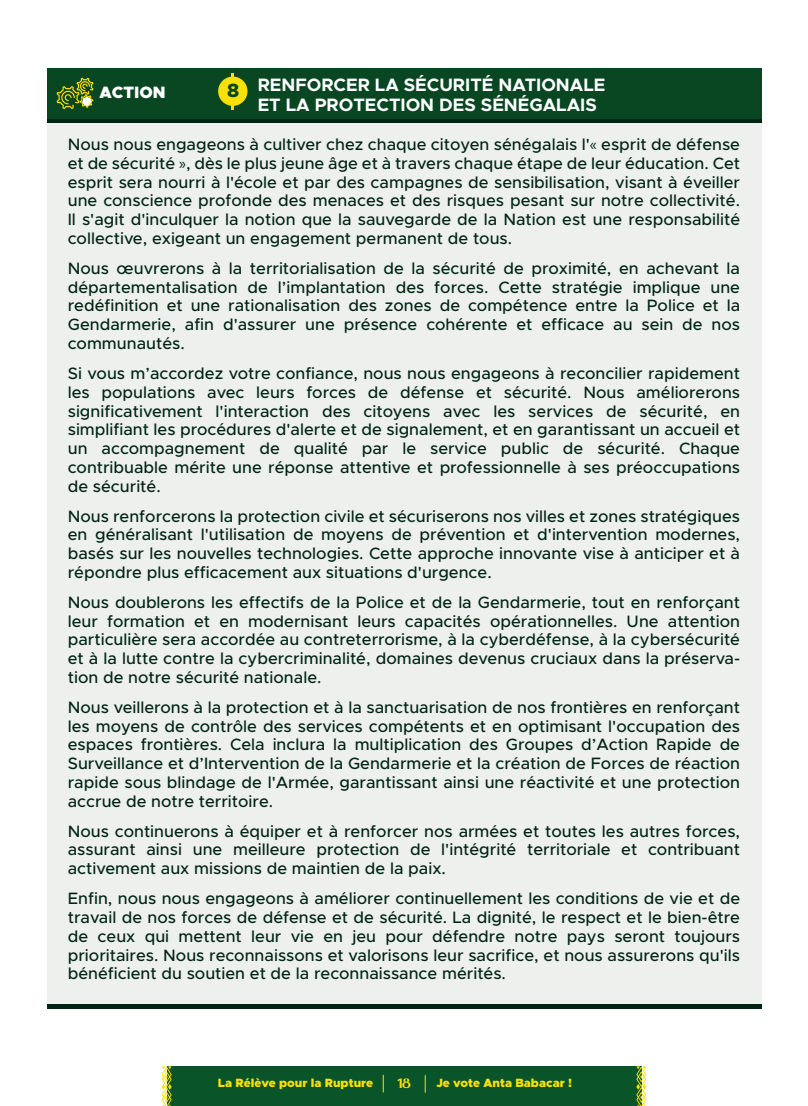
<style>
.page{position:relative;width:808px;height:1106px;background:#fff}
.page>*{position:absolute;margin:0;border:0;box-sizing:border-box;transform-origin:0 0}
.t1{font:700 18px/19.5px "Metropolis";color:#fff}
.t2{font:500 16.5px/18.8px "Metropolis";color:#002513;text-align:justify}
.t3{font:900 16.5px "Metropolis";color:#fff}
.t4{font:900 13.5px "Royal Castle";color:#fae006}
.t5{font:900 12px "Metropolis";color:#fae006}
.s1{font-weight:800;font-size:19.2px;color:#094723}
.s2{font-family:"Myriad Pro";font-weight:400}
</style>
<div class="page">
<div style="left:167px;top:1066px;width:474px;height:40px;background:#0a542a"></div>
<svg style="left:162px;top:1066px;width:10px;height:40px"></svg>
<svg style="left:636px;top:1066px;width:10px;height:40px"></svg>
<svg style="left:383px;top:1074px;width:1px;height:18px"></svg>
<svg style="left:425px;top:1075px;width:1px;height:17px"></svg>
<div style="left:47px;top:68px;width:715px;height:51px;background:#094723"></div>
<svg style="left:57px;top:78px;width:36px;height:31px"></svg>
<hr style="left:232px;top:73px;width:2px;height:37px;background:#fae006">
<div style="left:218px;top:77px;width:29px;height:29px;background:#fae006;border-radius:50%"></div>
<hr style="left:47px;top:119px;width:714px;height:4px;background:#002513">
<div style="left:47px;top:123px;width:714px;height:883px;background:#eef0ed"></div>
<hr style="left:47px;top:1004px;width:714px;height:4px;background:#002513">
<p class="t3" style="left:99px;top:82px;width:68px">ACTION</p>
<p class="t1" style="left:258px;top:75px;width:349px;text-indent:-31px"><span class="s1">8</span> RENFORCER LA SÉCURITÉ NATIONALE<br>ET LA PROTECTION DES SÉNÉGALAIS</p>
<p class="t2" style="left:68px;top:135px;width:674px">Nous nous engageons à cultiver chez chaque citoyen sénégalais l'<span class="s2">«</span> esprit de défense et de sécurité <span class="s2">»</span>, dès le plus jeune âge et à travers chaque étape de leur éducation. Cet esprit sera nourri à l'école et par des campagnes de sensibilisation, visant à éveiller une conscience profonde des menaces et des risques pesant sur notre collectivité.<br>Il s'agit d'inculquer la notion que la sauvegarde de la Nation est une responsabilité collective, exigeant un engagement permanent de tous.</p>
<p class="t2" style="left:68px;top:259px;width:674px">Nous œuvrerons à la territorialisation de la sécurité de proximité, en achevant la départementalisation de l’implantation des forces. Cette stratégie implique une redéfinition et une rationalisation des zones de compétence entre la Police et la Gendarmerie, afin d'assurer une présence cohérente et efficace au sein de nos communautés.</p>
<p class="t2" style="left:68px;top:364px;width:674px">Si vous m’accordez votre confiance, nous nous engageons à reconcilier rapidement les populations avec leurs forces de défense et sécurité. Nous améliorerons significativement l'interaction des citoyens avec les services de sécurité, en simplifiant les procédures d'alerte et de signalement, et en garantissant un accueil et un accompagnement de qualité par le service public de sécurité. Chaque contribuable mérite une réponse attentive et professionnelle à ses préoccupations de sécurité.</p>
<p class="t2" style="left:68px;top:506px;width:674px">Nous renforcerons la protection civile et sécuriserons nos villes et zones stratégiques en généralisant l'utilisation de moyens de prévention et d'intervention modernes, basés sur les nouvelles technologies. Cette approche innovante vise à anticiper et à répondre plus efficacement aux situations d'urgence.</p>
<p class="t2" style="left:68px;top:593px;width:674px">Nous doublerons les effectifs de la Police et de la Gendarmerie, tout en renforçant leur formation et en modernisant leurs capacités opérationnelles. Une attention particulière sera accordée au contreterrorisme, à la cyberdéfense, à la cybersécurité et à la lutte contre la cybercriminalité, domaines devenus cruciaux dans la préserva&shy;tion de notre sécurité nationale.</p>
<p class="t2" style="left:68px;top:697px;width:674px">Nous veillerons à la protection et à la sanctuarisation de nos frontières en renforçant les moyens de contrôle des services compétents et en optimisant l'occupation des espaces frontières. Cela inclura la multiplication des Groupes d’Action Rapide de Surveillance et d’Intervention de la Gendarmerie et la création de Forces de réaction rapide sous blindage de l'Armée, garantissant ainsi une réactivité et une protection accrue de notre territoire.</p>
<p class="t2" style="left:68px;top:821px;width:674px">Nous continuerons à équiper et à renforcer nos armées et toutes les autres forces, assurant ainsi une meilleure protection de l'intégrité territoriale et contribuant activement aux missions de maintien de la paix.</p>
<p class="t2" style="left:68px;top:889px;width:674px">Enfin, nous nous engageons à améliorer continuellement les conditions de vie et de travail de nos forces de défense et de sécurité. La dignité, le respect et le bien-être de ceux qui mettent leur vie en jeu pour défendre notre pays seront toujours prioritaires. Nous reconnaissons et valorisons leur sacrifice, et nous assurerons qu'ils bénéficient du soutien et de la reconnaissance mérités.</p>
<p class="t5" style="left:218px;top:1075px;width:157px">La Rélève pour la Rupture</p>
<p class="t4" style="left:397px;top:1073px;width:15px">18</p>
<p class="t5" style="left:436px;top:1075px;width:137px">Je vote Anta Babacar !</p>
</div>
